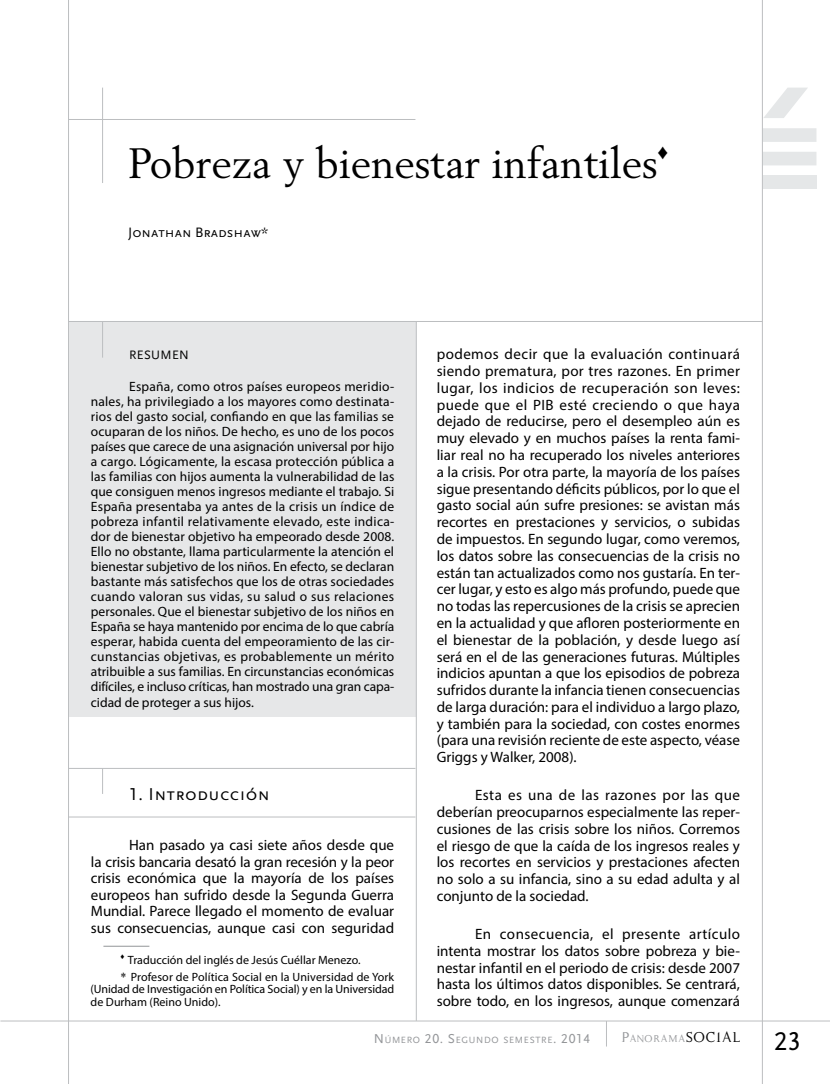
<style>
.page{position:relative;width:830px;height:1084px;background:#fff}
.page>*{position:absolute;margin:0;border:0;box-sizing:border-box;transform-origin:0 0}
.t1{font:42px "Berling";color:#000}
.t2{font:27px "Scala Sans Caps";color:#000}
.t3{font:21px "Times New Roman";color:#000}
.t4{font:18px "Scala Sans Caps";letter-spacing:.025em;color:#000}
.t5{font:15px/16.8px "Myriad Pro";color:#000;text-align:justify}
.t6{font:14.25px "Scala Sans Caps";color:#000}
.t7{font:13.5px/15px "Myriad Pro";letter-spacing:-.01em;color:#000;text-align:justify}
.t8{font:12.75px "Scala Sans Caps";color:#000}
.t9{font:12px/17px "Myriad Pro";color:#000}
.t10{font:11.55px "Kopy Katt Kut";letter-spacing:.07em;color:#939598}
.t11{font:9.45px "Scala Sans Caps";letter-spacing:.07em;color:#939598}
.s1{font-family:"Times New Roman"}
.s2{font-size:13.5px}
.s3{font-size:16.5px}
.s4{font-size:16.5px;color:#000}
</style>
<div class="page">
<svg style="left:762px;top:88px;width:45px;height:30px"></svg>
<div style="left:762px;top:128px;width:54px;height:14px;background:#e5e7e8"></div>
<div style="left:762px;top:152px;width:54px;height:13px;background:#e5e7e8"></div>
<div style="left:762px;top:175px;width:54px;height:14px;background:#e5e7e8"></div>
<hr style="left:68px;top:119px;width:347px;height:1px;background:#bcbec0">
<hr style="left:102px;top:88px;width:1px;height:95px;background:#bcbec0">
<hr style="left:0;top:1020px;width:829px;height:1px;background:#bcbec0">
<hr style="left:761px;top:0;width:1px;height:1084px;background:#bcbec0">
<hr style="left:68px;top:0;width:1px;height:1084px;background:#bcbec0">
<div style="left:69px;top:321px;width:346px;height:396px;background:#e6e7e8"></div>
<hr style="left:68px;top:321px;width:694px;height:1px;background:#bcbec0">
<hr style="left:102px;top:321px;width:1px;height:37px;background:#bcbec0">
<hr style="left:103px;top:946px;width:46px;height:1px;background:#939598">
<hr style="left:415px;top:321px;width:1px;height:700px;background:#bcbec0">
<svg style="left:102px;top:769px;width:1px;height:25px"></svg>
<hr style="left:68px;top:768px;width:347px;height:1px;background:#bcbec0">
<hr style="left:68px;top:816px;width:347px;height:1px;background:#bcbec0">
<h1 class="t1" style="left:128px;top:138px;width:530px">Pobreza y bienestar infantiles</h1>
<h3 class="t3" style="left:657px;top:138px;width:12px">♦</h3>
<p class="t6" style="left:128px;top:225px;width:142px">Jonathan Bradshaw*</p>
<p class="t8" style="left:129px;top:348px;width:16px">RESU</p>
<p class="t8" style="left:160px;top:348px;width:20px">MEN</p>
<p class="t7" style="left:91px;top:378px;width:305px;text-indent:38px">España, como otros países europeos meridio&shy;nales, ha privilegiado a los mayores como destinata&shy;rios del gasto social, confiando en que las familias se ocuparan de los niños. De hecho, es uno de los pocos países que carece de una asignación universal por hijo a cargo. Lógicamente, la escasa protección pública a las familias con hijos aumenta la vulnerabilidad de las que consiguen menos ingresos mediante el trabajo. Si España presentaba ya antes de la crisis un índice de pobreza infantil relativamente elevado, este indica&shy;dor de bienestar objetivo ha empeorado desde 2008.<br>Ello no obstante, llama particularmente la atención el bienestar subjetivo de los niños. En efecto, se declaran bastante más satisfechos que los de otras sociedades cuando valoran sus vidas, su salud o sus relaciones personales. Que el bienestar subjetivo de los niños en España se haya mantenido por encima de lo que cabría esperar, habida cuenta del empeoramiento de las cir&shy;cunstancias objetivas, es probablemente un mérito atribuible a sus familias. En circunstancias económicas difíciles, e incluso críticas, han mostrado una gran capa&shy;cidad de proteger a sus hijos.</p>
<p class="t4" style="left:129px;top:784px;width:142px">1. Introducción</p>
<p class="t5" style="left:91px;top:837px;width:304px;text-indent:38px">Han pasado ya casi siete años desde que la crisis bancaria desató la gran recesión y la peor crisis económica que la mayoría de los países europeos han sufrido desde la Segunda Guerra Mundial. Parece llegado el momento de evaluar sus consecuencias, aunque casi con seguridad</p>
<p class="t9" style="left:120px;top:951px;width:275px"><sup>♦</sup> Traducción del inglés de Jesús Cuéllar Menezo.<br><span class="s1">*</span> Profesor de Política Social en la Universidad de York</p>
<p class="t9" style="left:91px;top:983px;width:305px;line-height:12.8px">(Unidad de Investigación en Política Social) y en la Universidad de Durham (Reino Unido).</p>
<p class="t5" style="left:436px;top:346px;width:304px">podemos decir que la evaluación continuará siendo prematura, por tres razones. En primer lugar, los indicios de recuperación son leves: puede que el PIB esté creciendo o que haya dejado de reducirse, pero el desempleo aún es muy elevado y en muchos países la renta fami&shy;liar real no ha recuperado los niveles anteriores a la crisis. Por otra parte, la mayoría de los países sigue presentando déficits públicos, por lo que el gasto social aún sufre presiones: se avistan más recortes en prestaciones y servicios, o subidas de impuestos. En segundo lugar, como veremos, los datos sobre las consecuencias de la crisis no están tan actualizados como nos gustaría. En ter&shy;cer lugar, y esto es algo más profundo, puede que no todas las repercusiones de la crisis se aprecien en la actualidad y que afloren posteriormente en el bienestar de la población, y desde luego así será en el de las generaciones futuras. Múltiples indicios apuntan a que los episodios de pobreza sufridos durante la infancia tienen consecuencias de larga duración: para el individuo a largo plazo, y también para la sociedad, con costes enormes (para una revisión reciente de este aspecto, véase Griggs y Walker, 2008).</p>
<p class="t5" style="left:436px;top:787px;width:304px;text-indent:38px">Esta es una de las razones por las que deberían preocuparnos especialmente las reper&shy;cusiones de las crisis sobre los niños. Corremos el riesgo de que la caída de los ingresos reales y los recortes en servicios y prestaciones afecten no solo a su infancia, sino a su edad adulta y al conjunto de la sociedad.</p>
<p class="t5" style="left:436px;top:925px;width:304px;text-indent:38px">En consecuencia, el presente artículo intenta mostrar los datos sobre pobreza y bie&shy;nestar infantil en el periodo de crisis: desde 2007 hasta los últimos datos disponibles. Se centrará, sobre todo, en los ingresos, aunque comenzará</p>
<p class="t11" style="left:373px;top:1034px;width:218px"><span class="s2">N</span>ÚMERO <span class="s2">20. S</span>EGUN DO SEMESTRE<span class="s2">. 2014</span></p>
<p class="t10" style="left:621px;top:1030px;width:120px"><span class="s3">P</span>ANORAMA<span class="s4">SOCIAL</span></p>
<h2 class="t2" style="left:773px;top:1026px;width:28px">23</h2>
</div>
